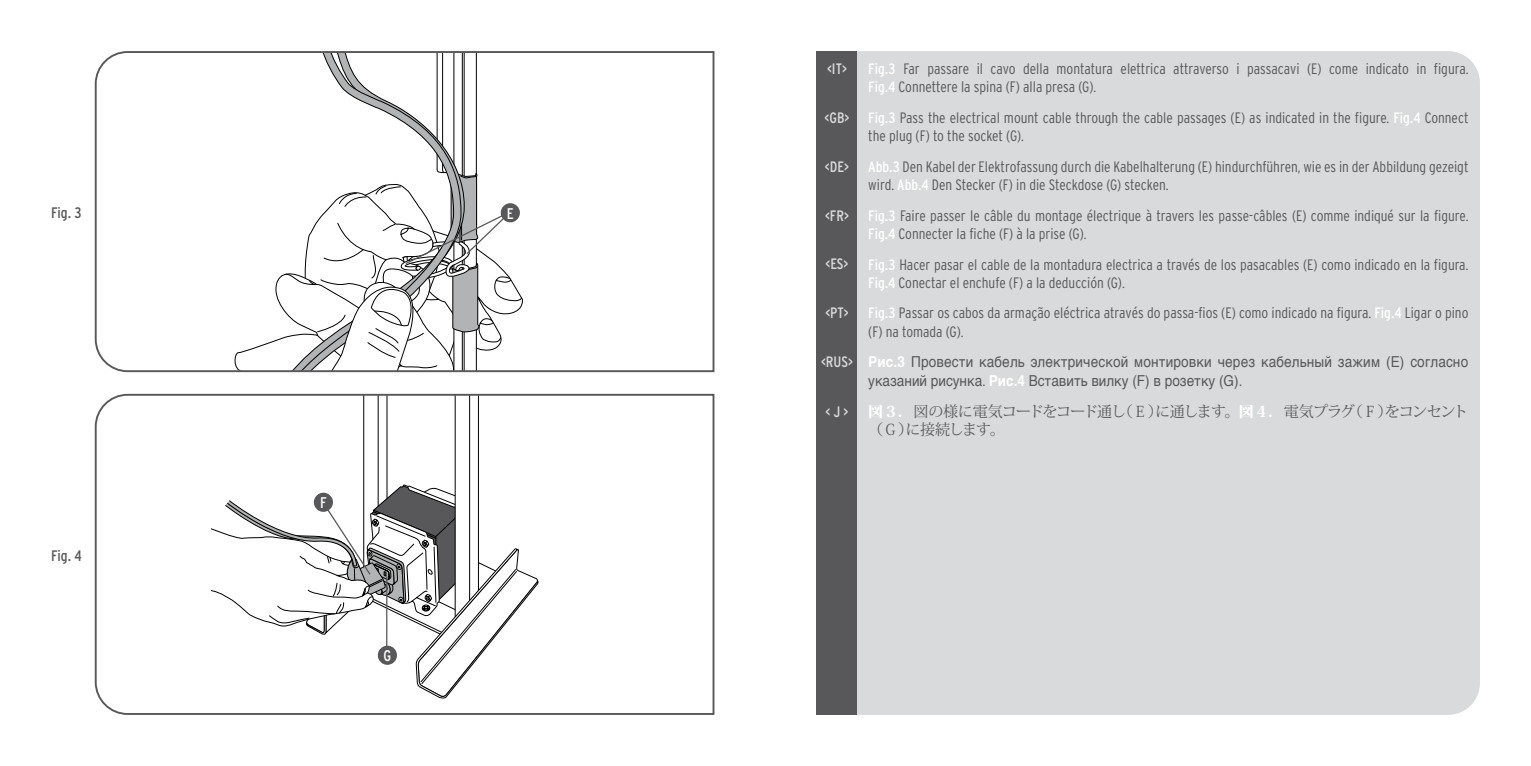
<style>
.page{position:relative;width:1531px;height:766px;background:#fff}
.page>*{position:absolute;margin:0;border:0;box-sizing:border-box;transform-origin:0 0}
.t1{font:condensed 15.53px "Interstate";color:#fff}
.t2{font:condensed 15.3px "Interstate";color:#58585a}
.t3{font:300 condensed 15.08px/18px "Interstate";color:#58585a}
.t4{font:15.08px/18px "Helvetica";letter-spacing:.01em;color:#58585a;scale:.9 1}
.t5{font:15.08px/18px "Koz Min Pro";letter-spacing:-.065em;color:#58585a}
.t6{font:condensed 15.08px "Interstate";color:#d9dadb}
.s1{font-weight:400;color:#fff}
.s2{font-weight:700;color:#fff}
.s3{font-weight:800;color:#fff}
</style>
<div class="page">
<svg style="left:94px;top:51px;width:621px;height:322px"></svg>
<svg style="left:94px;top:393px;width:621px;height:322px"></svg>
<svg style="left:232px;top:52px;width:292px;height:319px"></svg>
<div style="left:501px;top:203px;width:19px;height:19px;background:#58585a;border-radius:50%"></div>
<svg style="left:202px;top:394px;width:336px;height:312px"></svg>
<div style="left:314px;top:492px;width:19px;height:19px;background:#58585a;border-radius:50%"></div>
<div style="left:857px;top:51px;width:623px;height:663px;background:#d9dadb"></div>
<div style="left:816px;top:51px;width:41px;height:663px;background:#58585a"></div>
<p class="t2" style="left:51px;top:204px;width:32px">Fig. 3</p>
<p class="t2" style="left:51px;top:546px;width:32px">Fig. 4</p>
<p class="t1" style="left:320px;top:493px;width:8px">F</p>
<p class="t1" style="left:383px;top:646px;width:9px">G</p>
<p class="t1" style="left:507px;top:204px;width:8px">E</p>
<p class="t6" style="left:827px;top:60px;width:21px">&lt;IT&gt;</p>
<p class="t6" style="left:824px;top:109px;width:26px">&lt;GB&gt;</p>
<p class="t6" style="left:825px;top:158px;width:26px">&lt;DE&gt;</p>
<p class="t6" style="left:825px;top:207px;width:25px">&lt;FR&gt;</p>
<p class="t6" style="left:825px;top:255px;width:25px">&lt;ES&gt;</p>
<p class="t6" style="left:825px;top:304px;width:25px">&lt;PT&gt;</p>
<p class="t6" style="left:821px;top:353px;width:33px">&lt;RUS&gt;</p>
<p class="t6" style="left:825px;top:403px;width:25px">&lt;J&gt;</p>
<p class="t3" style="left:868px;top:59px;width:602px"><span class="s1">Fig.3</span> Far passare il cavo della montatura elettrica attraverso i passacavi (E) come indicato in figura.<br><span class="s1">Fig.4</span> Connettere la spina (F) alla presa (G).</p>
<p class="t3" style="left:868px;top:108px;width:602px"><span class="s1">Fig.3</span> Pass the electrical mount cable through the cable passages (E) as indicated in the figure. <span class="s1">Fig.4</span> Connect the plug (F) to the socket (G).</p>
<p class="t3" style="left:868px;top:157px;width:602px"><span class="s1">Abb.3</span> Den Kabel der Elektrofassung durch die Kabelhalterung (E) hindurchführen, wie es in der Abbildung gezeigt wird. <span class="s1">Abb.4</span> Den Stecker (F) in die Steckdose (G) stecken.</p>
<p class="t3" style="left:868px;top:206px;width:602px"><span class="s1">Fig.3</span> Faire passer le câble du montage électrique à travers les passe-câbles (E) comme indiqué sur la figure.<br><span class="s1">Fig.4</span> Connecter la fiche (F) à la prise (G).</p>
<p class="t3" style="left:868px;top:255px;width:602px"><span class="s1">Fig.3</span> Hacer pasar el cable de la montadura electrica a través de los pasacables (E) como indicado en la figura.<br><span class="s1">Fig.4</span> Conectar el enchufe (F) a la deducción (G).</p>
<p class="t3" style="left:868px;top:304px;width:602px"><span class="s1">Fig.3</span> Passar os cabos da armação eléctrica através do passa-fios (E) como indicado na figura. <span class="s1">Fig.4</span> Ligar o pino (F) na tomada (G).</p>
<p class="t4" style="left:868px;top:353px;width:668px"><span class="s2">Рис.3</span> Провести кабель электрической монтировки через кабельный зажим (E) согласно указаний рисунка. <span class="s2">Рис.4</span> Вставить вилку (F) в розетку (G).</p>
<p class="t5" style="left:868px;top:401px;width:601px"><span class="s3">図３．</span>図の様に電気コードをコード通し（Ｅ）に通します。<span class="s3">図４．</span>電気プラグ（Ｆ）をコンセント（Ｇ）に接続します。</p>
</div>
